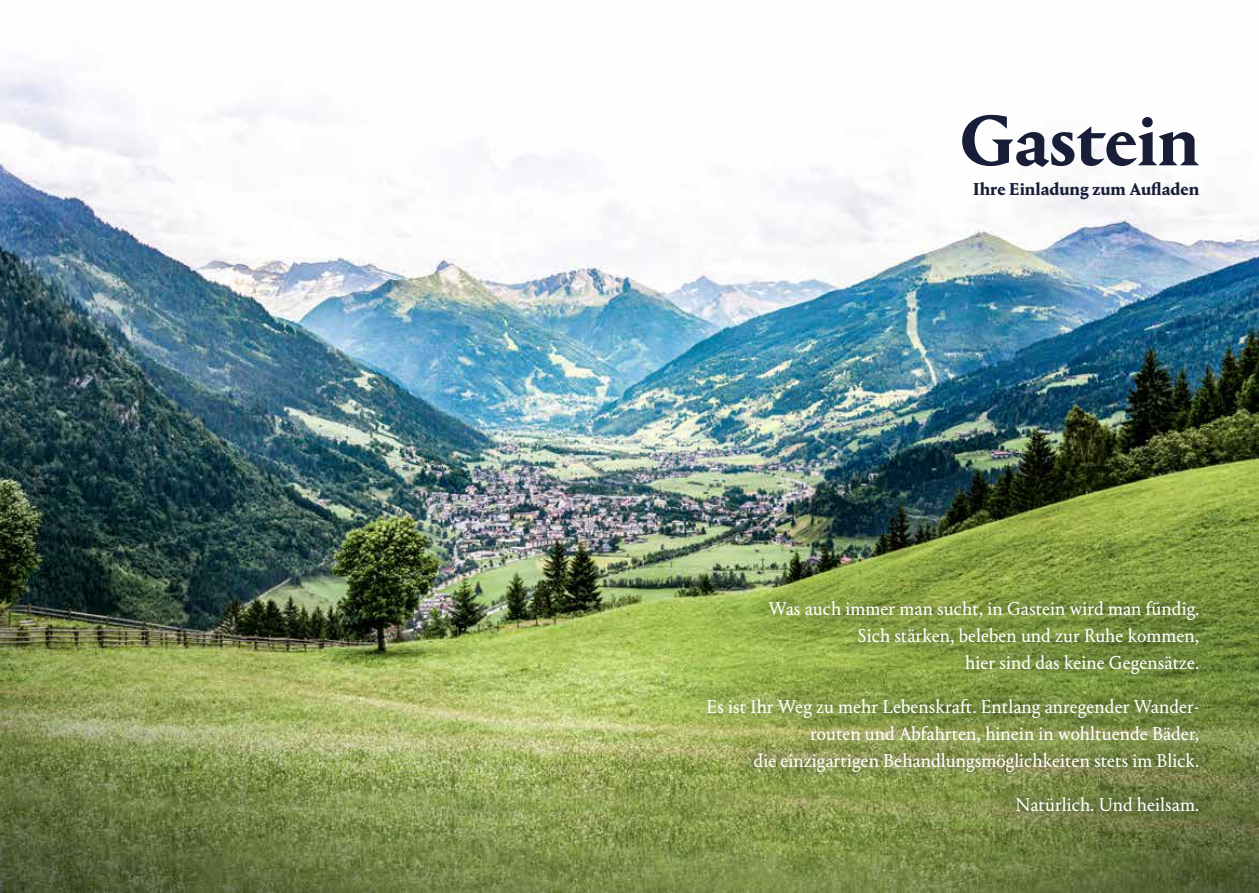
<style>
.page{position:relative;width:1259px;height:893px;background:#fff}
.page>*{position:absolute;margin:0;border:0;box-sizing:border-box;transform-origin:0 0}
.t1{font:700 75px "Portrait";color:#181e38}
.t2{font:19.5px/27px "Portrait Text";color:#fff;text-align:right}
.t3{font:700 18px "Portrait Text";color:#181e38}
</style>
<div class="page">
<img style="left:0;top:73px;width:1259px;height:820px">
<div style="left:689px;top:582px;width:528px;height:249px;background:#181e38;opacity:.2"></div>
<h1 class="t1" style="left:960px;top:89px;width:241px">Gastein</h1>
<p class="t3" style="left:973px;top:176px;width:228px">Ihre Einladung zum Aufladen</p>
<p class="t2" style="left:768px;top:594px;width:432px">Was auch immer man sucht, in Gastein wird man fündig.<br>Sich stärken, beleben und zur Ruhe kommen,<br>hier sind das keine Gegensätze.</p>
<p class="t2" style="left:706px;top:692px;width:494px">Es ist Ihr Weg zu mehr Lebenskraft. Entlang anregender Wander&shy;routen und Abfahrten, hinein in wohltuende Bäder,<br>die einzigartigen Behandlungsmöglichkeiten stets im Blick.</p>
<p class="t2" style="left:1015px;top:790px;width:185px">Natürlich. Und heilsam.</p>
</div>
